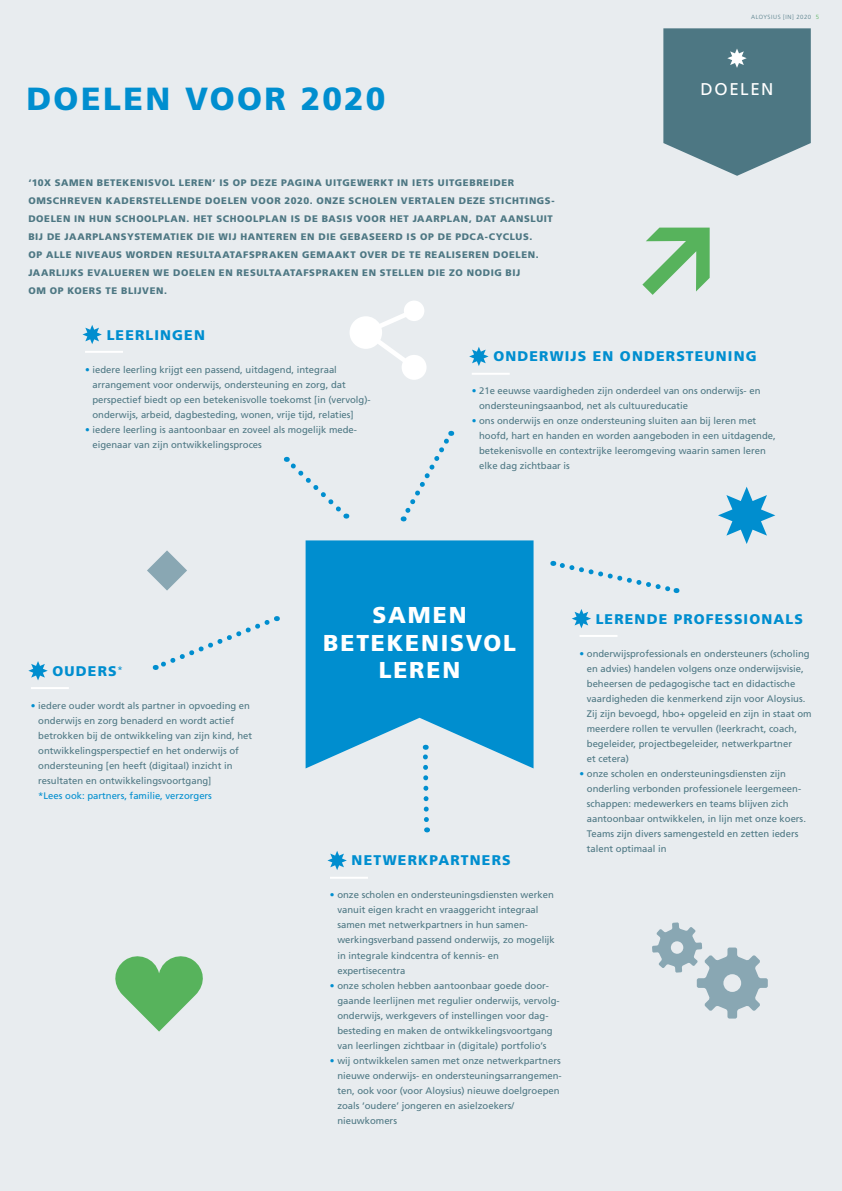
<style>
.page{position:relative;width:842px;height:1191px;background:#e8ecef}
.page>*{position:absolute;margin:0;border:0;box-sizing:border-box;transform-origin:0 0}
.t1{font:900 32px "Frutiger";letter-spacing:.075em;color:#008ecf}
.t2{font:900 23px/27.5px "Frutiger";letter-spacing:.08em;color:#fff;text-align:center}
.t3{font:17px "Frutiger";letter-spacing:.095em;color:#fff}
.t4{font:900 14px "Frutiger";letter-spacing:.085em;color:#008ecf}
.t5{font:9.5px/15px "Frutiger";color:#4d7783}
.t6{font:900 9.5px/18px "Frutiger";letter-spacing:.065em;color:#4d7783}
.t7{font:9.5px "Frutiger";color:#008ecf}
.t8{font:300 6px "Frutiger";letter-spacing:.085em;color:#4d7783}
.s1{color:#57b35c}
.s2{color:#008ecf}
</style>
<div class="page">
<svg style="left:82px;top:325px;width:20px;height:19px"></svg>
<svg style="left:572px;top:609px;width:19px;height:19px"></svg>
<svg style="left:469px;top:347px;width:20px;height:19px"></svg>
<svg style="left:327px;top:851px;width:20px;height:19px"></svg>
<svg style="left:28px;top:661px;width:20px;height:19px"></svg>
<svg style="left:306px;top:540px;width:227px;height:228px;background:#1898d2"></svg>
<svg style="left:283px;top:456px;width:64px;height:62px"></svg>
<svg style="left:153px;top:616px;width:124px;height:54px"></svg>
<svg style="left:553px;top:560px;width:124px;height:34px"></svg>
<svg style="left:401px;top:431px;width:54px;height:90px"></svg>
<svg style="left:420px;top:744px;width:11px;height:88px"></svg>
<svg style="left:663px;top:28px;width:148px;height:148px;background:#608590"></svg>
<svg style="left:115px;top:956px;width:88px;height:75px"></svg>
<svg style="left:147px;top:550px;width:40px;height:40px"></svg>
<svg style="left:642px;top:228px;width:68px;height:67px"></svg>
<svg style="left:652px;top:922px;width:116px;height:96px"></svg>
<svg style="left:350px;top:301px;width:77px;height:79px"></svg>
<svg style="left:718px;top:486px;width:57px;height:58px"></svg>
<hr style="left:85px;top:351px;width:38px;height:2px;background:#fff">
<hr style="left:31px;top:687px;width:38px;height:2px;background:#fff">
<hr style="left:579px;top:635px;width:38px;height:2px;background:#fff">
<hr style="left:330px;top:876px;width:38px;height:2px;background:#fff">
<hr style="left:472px;top:373px;width:38px;height:2px;background:#fff">
<h1 class="t1" style="left:27px;top:79px;width:360px">DOELEN VOOR 2020</h1>
<p class="t6" style="left:28px;top:174px;width:528px">‘10X SAMEN BETEKENISVOL LEREN’ IS OP DEZE PAGINA UITGEWERKT IN IETS UITGEBREIDER OMSCHREVEN KADERSTELLENDE DOELEN VOOR 2020. ONZE SCHOLEN VERTALEN DEZE STICHTINGS-DOELEN IN HUN SCHOOLPLAN. HET SCHOOLPLAN IS DE BASIS VOOR HET JAARPLAN, DAT AANSLUIT BIJ DE JAARPLANSYSTEMATIEK DIE WIJ HANTEREN EN DIE GEBASEERD IS OP DE PDCA-CYCLUS.<br>OP ALLE NIVEAUS WORDEN RESULTAATAFSPRAKEN GEMAAKT OVER DE TE REALISEREN DOELEN.<br>JAARLIJKS EVALUEREN WE DOELEN EN RESULTAATAFSPRAKEN EN STELLEN DIE ZO NODIG BIJ<br>OM OP KOERS TE BLIJVEN.</p>
<p class="t8" style="left:751px;top:13px;width:69px">ALOYSIUS [IN] 2020 <span class="s1">5</span></p>
<h3 class="t3" style="left:701px;top:79px;width:74px">DOELEN</h3>
<h3 class="t4" style="left:107px;top:326px;width:100px">LEERLINGEN</h3>
<p class="t5" style="left:92px;top:362px;width:279px;text-indent:-7px"><span class="s2">•</span> iedere leerling krijgt een passend, uitdagend, integraal arrangement voor onderwijs, ondersteuning en zorg, dat perspectief biedt op een betekenisvolle toekomst [in (vervolg)- onderwijs, arbeid, dagbesteding, wonen, vrije tijd, relaties]</p>
<p class="t5" style="left:92px;top:422px;width:266px;text-indent:-7px"><span class="s2">•</span> iedere leerling is aantoonbaar en zoveel als mogelijk mede&shy;eigenaar van zijn ontwikkelingsproces</p>
<h3 class="t4" style="left:493px;top:348px;width:265px">ONDERWIJS EN ONDERSTEUNING</h3>
<p class="t5" style="left:479px;top:384px;width:283px;text-indent:-7px"><span class="s2">•</span> 21e eeuwse vaardigheden zijn onderdeel van ons onderwijs- en ondersteuningsaanbod, net als cultuureducatie</p>
<p class="t5" style="left:479px;top:414px;width:298px;text-indent:-7px"><span class="s2">•</span> ons onderwijs en onze ondersteuning sluiten aan bij leren met hoofd, hart en handen en worden aangeboden in een uitdagende, betekenisvolle en contextrijke leeromgeving waarin samen leren elke dag zichtbaar is</p>
<h3 class="t4" style="left:53px;top:662px;width:72px">OUDERS<sup>*</sup></h3>
<p class="t5" style="left:38px;top:698px;width:215px;text-indent:-7px"><span class="s2">•</span> iedere ouder wordt als partner in opvoeding en onderwijs en zorg benaderd en wordt actief betrokken bij de ontwikkeling van zijn kind, het ontwikkelingsperspectief en het onderwijs of ondersteuning [en heeft (digitaal) inzicht in resultaten en ontwikkelingsvoortgang]</p>
<p class="t7" style="left:38px;top:790px;width:175px">*Lees ook: partners, familie, verzorgers</p>
<h2 class="t2" style="left:323px;top:601px;width:194px">SAMEN<br>BETEKENISVOL<br>LEREN</h2>
<h3 class="t4" style="left:352px;top:852px;width:161px">NETWERKPARTNERS</h3>
<p class="t5" style="left:337px;top:887px;width:219px;text-indent:-7px"><span class="s2">•</span> onze scholen en ondersteuningsdiensten werken vanuit eigen kracht en vraaggericht integraal samen met netwerkpartners in hun samen&shy;werkingsverband passend onderwijs, zo mogelijk in integrale kindcentra of kennis- en expertisecentra</p>
<p class="t5" style="left:337px;top:977px;width:224px;text-indent:-7px"><span class="s2">•</span> onze scholen hebben aantoonbaar goede door&shy;gaande leerlijnen met regulier onderwijs, vervolg&shy;onderwijs, werkgevers of instellingen voor dag&shy;besteding en maken de ontwikkelingsvoortgang van leerlingen zichtbaar in (digitale) portfolio’s</p>
<p class="t5" style="left:337px;top:1052px;width:226px;text-indent:-7px"><span class="s2">•</span> wij ontwikkelen samen met onze netwerkpartners nieuwe onderwijs- en ondersteuningsarrangemen&shy;ten, ook voor (voor Aloysius) nieuwe doelgroepen zoals ‘oudere’ jongeren en asielzoekers/ nieuwkomers</p>
<h3 class="t4" style="left:596px;top:610px;width:209px">LERENDE PROFESSIONALS</h3>
<p class="t5" style="left:587px;top:646px;width:226px;text-indent:-7px"><span class="s2">•</span> onderwijsprofessionals en ondersteuners (scholing en advies) handelen volgens onze onderwijsvisie, beheersen de pedagogische tact en didactische vaardigheden die kenmerkend zijn voor Aloysius.<br>Zij zijn bevoegd, hbo+ opgeleid en zijn in staat om meerdere rollen te vervullen (leerkracht, coach, begeleider, projectbegeleider, netwerkpartner<br>et cetera)</p>
<p class="t5" style="left:587px;top:766px;width:221px;text-indent:-7px"><span class="s2">•</span> onze scholen en ondersteuningsdiensten zijn onderling verbonden professionele leergemeen&shy;schappen: medewerkers en teams blijven zich aantoonbaar ontwikkelen, in lijn met onze koers.<br>Teams zijn divers samengesteld en zetten ieders talent optimaal in</p>
</div>
